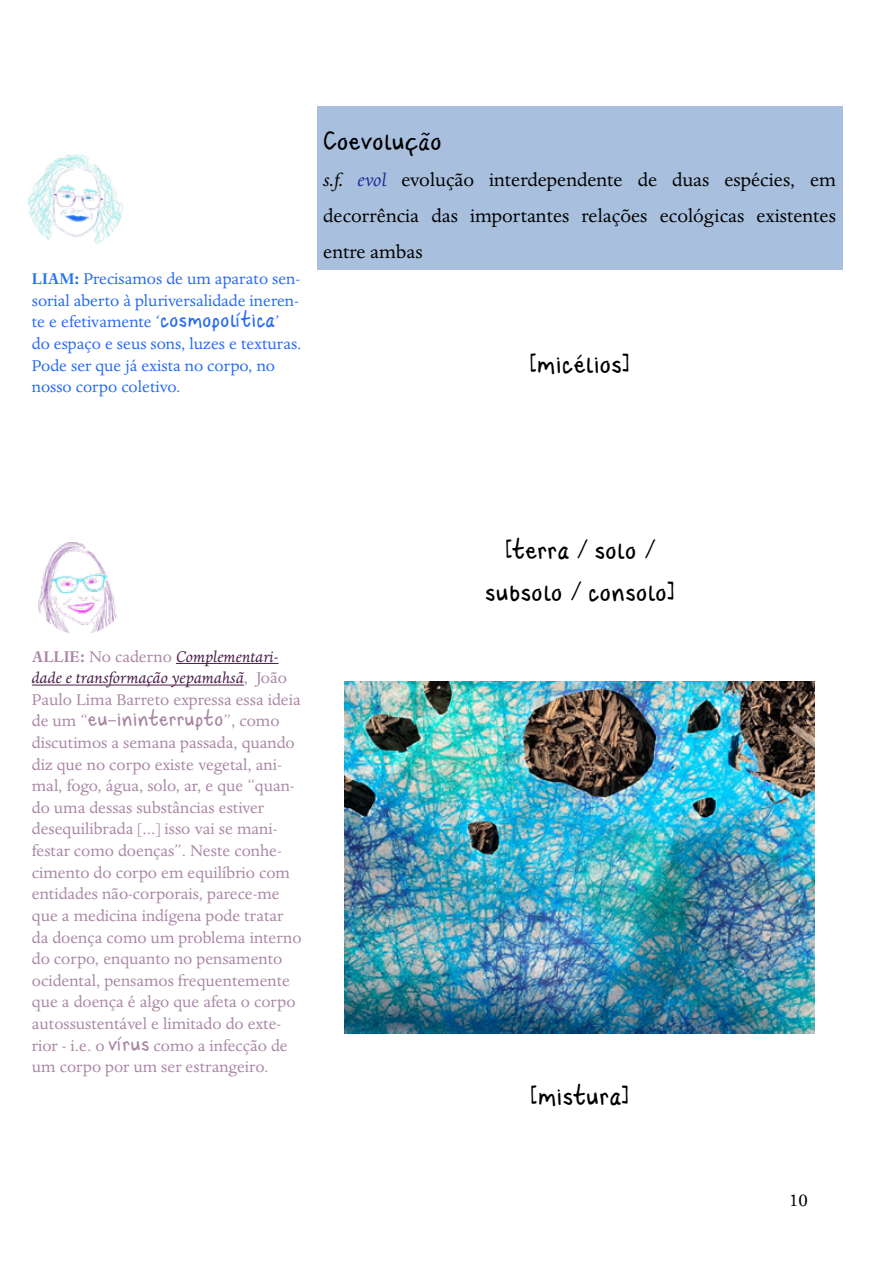
<style>
.page{position:relative;width:893px;height:1263px;background:#fff}
.page>*{position:absolute;margin:0;border:0;box-sizing:border-box;transform-origin:0 0}
.t1{font:22.5px/42px "Dantestui 2";color:#000;text-align:center}
.t2{font:21px/36px "Dante";color:#000;text-align:justify}
.t3{font:18px/21.6px "Dante";color:#a986a4}
.t4{font:18px/21.6px "Dante";color:#2569f2}
.t5{font:18px "Dantestui 2";color:#a986a4}
.s1{font-weight:700;color:#2170f3}
.s2{font-family:"Dantestui 2"}
.s3{font-style:italic}
.s4{font-style:italic;color:#252e98}
.s5{font-weight:700}
.s6{font-style:italic;color:#4c1f4a}
.s7{font-family:"Dante"}
</style>
<div class="page">
<div style="left:317px;top:106px;width:525px;height:164px;background:#a8bfde"></div>
<img style="left:345px;top:681px;width:470px;height:353px">
<img style="left:28px;top:154px;width:95px;height:90px">
<hr style="left:176px;top:663px;width:103px;height:1px;background:#4c1f4a">
<hr style="left:32px;top:685px;width:212px;height:1px;background:#4c1f4a">
<img style="left:38px;top:542px;width:79px;height:91px">
<p class="t4" style="left:32px;top:269px;width:271px"><span class="s1">LIAM:</span> Precisamos de um aparato sen&shy;sorial aberto à pluriversalidade ineren&shy;te e efetivamente ‘<span class="s2">cosmopolítica</span>’ do espaço e seus sons, luzes e texturas.<br>Pode ser que já exista no corpo, no nosso corpo coletivo.</p>
<p class="t1" style="left:323px;top:120px;width:121px">Coevolução</p>
<p class="t2" style="left:323px;top:163px;width:514px"><span class="s3">s.f.</span> <span class="s4">evol</span> evolução interdependente de duas espécies, em decorrência das importantes relações ecológicas existentes entre ambas</p>
<p class="t1" style="left:530px;top:343px;width:101px">[micélios]</p>
<p class="t3" style="left:32px;top:646px;width:270px"><span class="s5">ALLIE:</span> No caderno <span class="s6">Complementari&shy;dade e transformação yepamahsã</span>, João<br>Paulo Lima Barreto expressa essa ideia</p>
<p class="t5" style="left:32px;top:706px;width:249px"><span class="s7">de um “</span>eu-ininterrupto<span class="s7">”, como</span></p>
<p class="t3" style="left:32px;top:732px;width:271px">discutimos a semana passada, quando diz que no corpo existe vegetal, ani&shy;mal, fogo, água, solo, ar, e que “quan&shy;do uma dessas substâncias estiver desequilibrada [...] isso vai se mani&shy;festar como doenças”. Neste conhe&shy;cimento do corpo em equilíbrio com entidades não-corporais, parece-me que a medicina indígena pode tratar da doença como um problema interno do corpo, enquanto no pensamento ocidental, pensamos frequentemente que a doença é algo que afeta o corpo autossustentável e limitado do exte&shy;rior - i.e. o <span class="s2">vírus</span> como a infecção de um corpo por um ser estrangeiro.</p>
<p class="t1" style="left:485px;top:529px;width:191px">[terra / solo / subsolo / consolo]</p>
<p class="t1" style="left:531px;top:1075px;width:99px">[mistura]</p>
<p class="t2" style="left:789px;top:1182px;width:20px">10</p>
</div>
